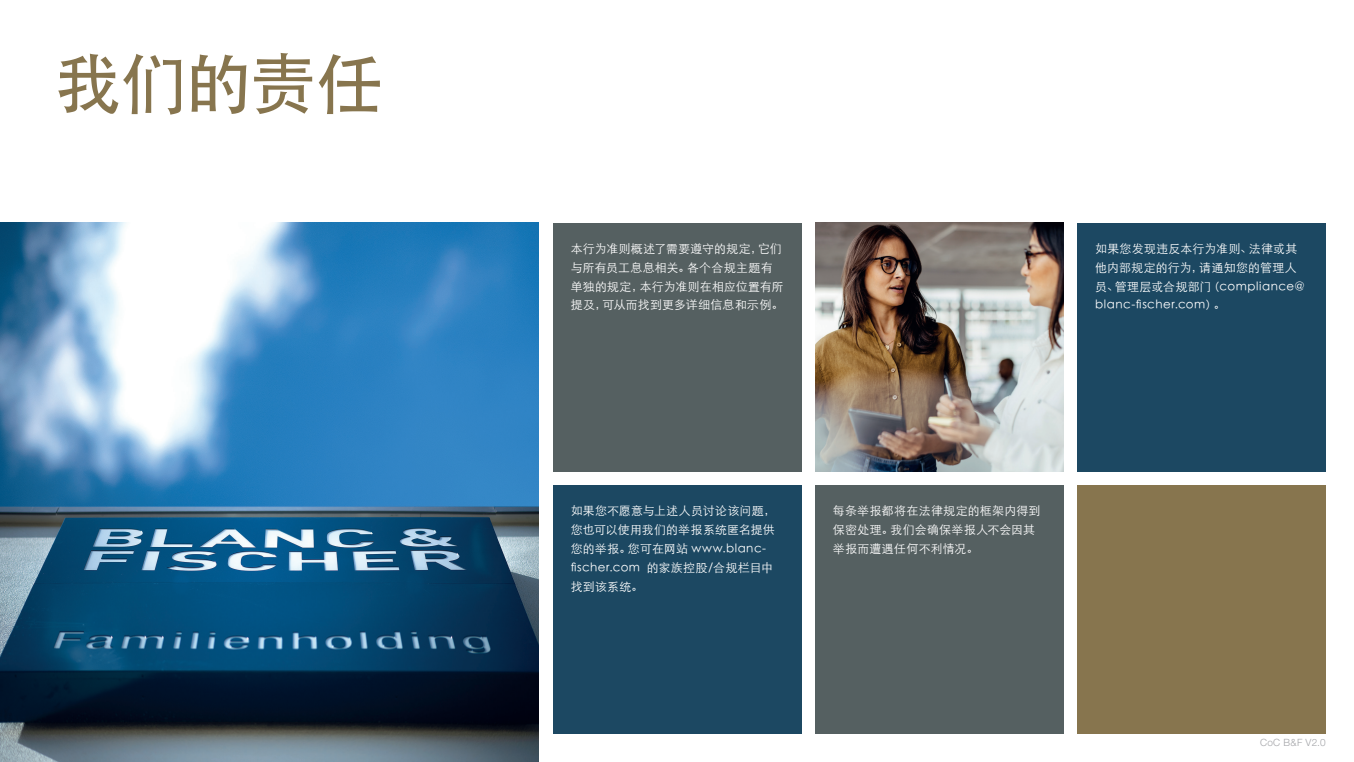
<style>
.page{position:relative;width:1354px;height:762px;background:#fff}
.page>*{position:absolute;margin:0;border:0;box-sizing:border-box;transform-origin:0 0}
.t1{font:500 66.75px "ST Heiti SC";letter-spacing:-.025em;color:#87754e}
.t2{font:300 11.88px/18.8px "ST Heiti SC";letter-spacing:.025em;color:#fff}
.t3{font:300 10px "Helvetica Neue LT Pro";color:#a3a4a8}
</style>
<div class="page">
<div style="left:1077px;top:485px;width:248px;height:248px;background:#87754e"></div>
<img style="left:815px;top:223px;width:248px;height:248px">
<img style="left:0;top:223px;width:539px;height:538px">
<div style="left:1077px;top:223px;width:248px;height:248px;background:#1c4862"></div>
<div style="left:553px;top:485px;width:248px;height:248px;background:#1c4862"></div>
<div style="left:815px;top:485px;width:248px;height:248px;background:#556061"></div>
<div style="left:553px;top:223px;width:248px;height:248px;background:#556061"></div>
<h1 class="t1" style="left:55px;top:47px;width:329px">我们的责任</h1>
<p class="t2" style="left:570px;top:238px;width:214px">本行为准则概述了需要遵守的规定，它们与所有员工息息相关。各个合规主题有单独的规定，本行为准则在相应位置有所提及，可从而找到更多详细信息和示例。</p>
<p class="t2" style="left:1095px;top:238px;width:211px">如果您发现违反本行为准则、法律或其他内部规定的行为，请通知您的管理人员、管理层或合规部门（compliance@ blanc-fischer.com）。</p>
<p class="t2" style="left:570px;top:500px;width:206px">如果您不愿意与上述人员讨论该问题，您也可以使用我们的举报系统匿名提供您的举报。您可在网站 www.blanc&shy;fischer.com 的家族控股/合规栏目中找到该系统。</p>
<p class="t2" style="left:833px;top:500px;width:209px">每条举报都将在法律规定的框架内得到保密处理。我们会确保举报人不会因其举报而遭遇任何不利情况。</p>
<p class="t3" style="left:1260px;top:736px;width:67px">CoC B&amp;F V2.0</p>
</div>
